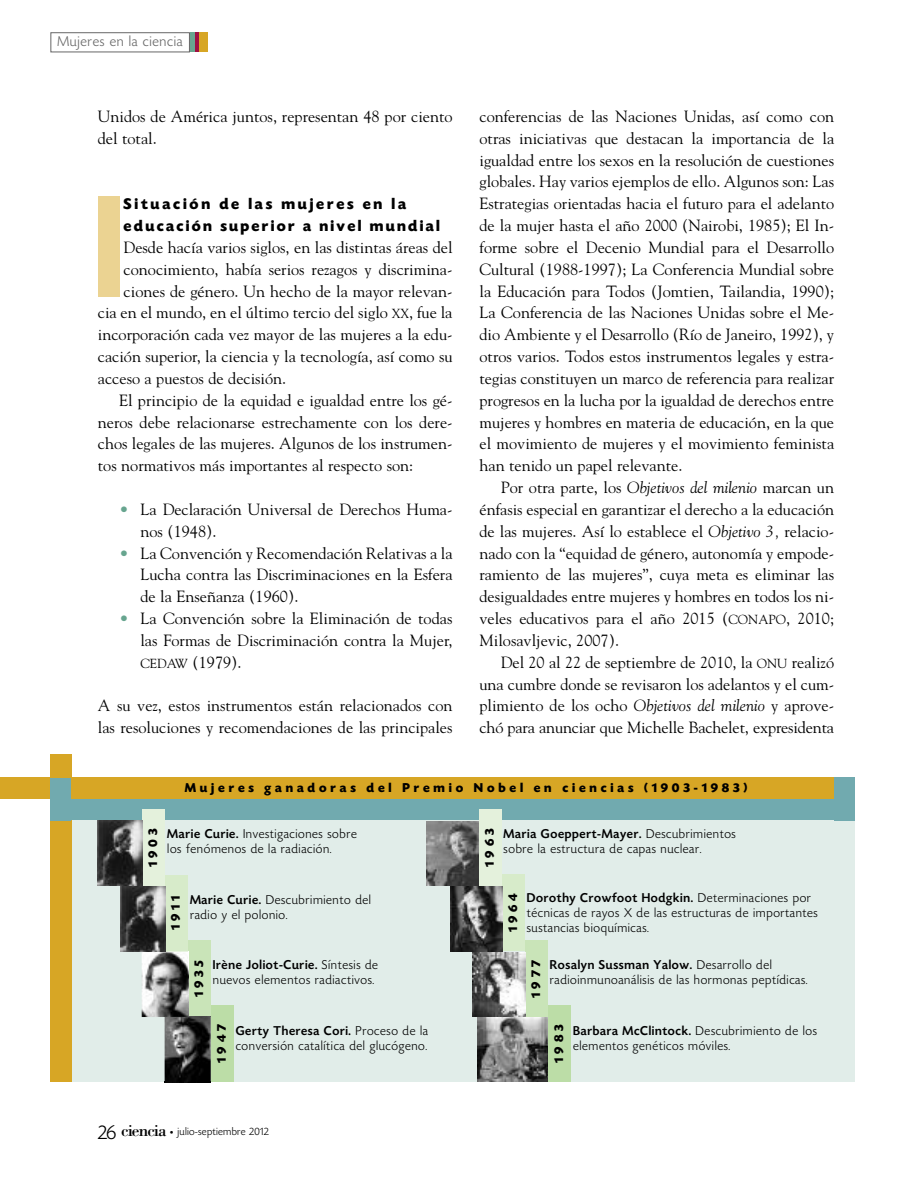
<style>
.page{position:relative;width:915px;height:1191px;background:#fff}
.page>*{position:absolute;margin:0;border:0;box-sizing:border-box;transform-origin:0 0}
.t1{font:17.25px "Bodoni";letter-spacing:-.05em;color:#000}
.t2{font:16.2px/21.8px "Goudy";color:#000;text-align:justify}
.t3{font:700 16.2px/21.8px "Today HEF";letter-spacing:.14em;color:#000}
.t4{font:300 15px "Today HEF";letter-spacing:.045em;color:#666}
.t5{font:300 13.5px/15px "Today HEF";letter-spacing:.045em;color:#000}
.t6{font:700 13.5px "Today HEF";letter-spacing:.285em;color:#000}
.t7{font:300 11.25px "Today HEF";letter-spacing:.025em;color:#000}
.s1{font-size:13.05px}
.s2{color:#67a58f}
.s3{font-style:italic}
.s4{font-weight:500}
.s5{font-family:"Today HEF";font-weight:300;font-size:21px}
.s6{font-family:"Officina Sans";font-weight:400;font-size:7.5px}
</style>
<div class="page">
<div style="left:57px;top:818px;width:797px;height:263px;background:#e1ede9"></div>
<div style="left:50px;top:32px;width:140px;height:20px;border:1px solid #666"></div>
<div style="left:203px;top:32px;width:5px;height:20px;background:#d7a625"></div>
<hr style="left:199px;top:32px;width:4px;height:20px;background:#d7a625">
<div style="left:194px;top:32px;width:5px;height:20px;background:#9f0f42"></div>
<hr style="left:190px;top:32px;width:4px;height:20px;background:#67a58f">
<div style="left:98px;top:197px;width:21px;height:100px;background:#ebd392"></div>
<div style="left:0;top:777px;width:833px;height:21px;background:#d7a625"></div>
<div style="left:50px;top:754px;width:22px;height:327px;background:#d7a625"></div>
<div style="left:50px;top:778px;width:21px;height:42px;background:#71aaaf"></div>
<div style="left:65px;top:799px;width:784px;height:20px;background:#71aaaf"></div>
<div style="left:833px;top:777px;width:21px;height:43px;background:#71aaaf"></div>
<div style="left:143px;top:809px;width:22px;height:77px;background:#e4f1dc"></div>
<div style="left:165px;top:874px;width:22px;height:77px;background:#d7ebca"></div>
<div style="left:188px;top:940px;width:23px;height:77px;background:#c9e4b8"></div>
<div style="left:211px;top:1005px;width:23px;height:76px;background:#bcdda7"></div>
<div style="left:479px;top:809px;width:22px;height:77px;background:#e4f1dc"></div>
<div style="left:502px;top:874px;width:22px;height:77px;background:#d7ebca"></div>
<div style="left:525px;top:940px;width:23px;height:77px;background:#c9e4b8"></div>
<div style="left:548px;top:1005px;width:23px;height:77px;background:#bcdda7"></div>
<img style="left:98px;top:820px;width:44px;height:65px">
<img style="left:142px;top:951px;width:47px;height:66px">
<img style="left:164px;top:1018px;width:47px;height:64px">
<svg style="left:164px;top:1017px;width:47px;height:1px"></svg>
<img style="left:477px;top:1017px;width:70px;height:64px">
<img style="left:473px;top:952px;width:52px;height:64px">
<img style="left:426px;top:821px;width:52px;height:64px">
<img style="left:450px;top:886px;width:52px;height:65px">
<img style="left:121px;top:886px;width:44px;height:65px">
<p class="t4" style="left:57px;top:35px;width:127px">Mujeres en la ciencia</p>
<p class="t2" style="left:98px;top:105px;width:356px">Unidos de América juntos, representan 48 por ciento del total.</p>
<p class="t3" style="left:124px;top:194px;width:318px">Situación de las mujeres en la educación superior a nivel mundial</p>
<p class="t2" style="left:124px;top:236px;width:330px">Desde hacía varios siglos, en las distintas áreas del</p>
<p class="t2" style="left:124px;top:258px;width:330px">conocimiento, había serios rezagos y discrimina-</p>
<p class="t2" style="left:124px;top:280px;width:330px">ciones de género. Un hecho de la mayor relevan-</p>
<p class="t2" style="left:98px;top:302px;width:356px">cia en el mundo, en el último tercio del siglo <span class="s1">XX</span>, fue la</p>
<p class="t2" style="left:98px;top:324px;width:356px">incorporación cada vez mayor de las mujeres a la edu-</p>
<p class="t2" style="left:98px;top:345px;width:356px">cación superior, la ciencia y la tecnología, así como su</p>
<p class="t2" style="left:98px;top:367px;width:190px">acceso a puestos de decisión.</p>
<p class="t2" style="left:119px;top:389px;width:335px">El principio de la equidad e igualdad entre los gé-</p>
<p class="t2" style="left:98px;top:411px;width:356px">neros debe relacionarse estrechamente con los dere-</p>
<p class="t2" style="left:98px;top:433px;width:356px">chos legales de las mujeres. Algunos de los instrumen-</p>
<p class="t2" style="left:98px;top:455px;width:317px">tos normativos más importantes al respecto son:</p>
<p class="t2" style="left:140px;top:498px;width:313px;text-indent:-21px"><span class="s2">•</span> La Declaración Universal de Derechos Huma&shy;nos (1948).</p>
<p class="t2" style="left:140px;top:542px;width:313px;text-indent:-21px"><span class="s2">•</span> La Convención y Recomendación Relativas a la Lucha contra las Discriminaciones en la Esfera de la Enseñanza (1960).</p>
<p class="t2" style="left:140px;top:607px;width:313px;text-indent:-21px"><span class="s2">•</span> La Convención sobre la Eliminación de todas las Formas de Discriminación contra la Mujer, <span class="s1">CEDAW</span> (1979).</p>
<p class="t2" style="left:98px;top:695px;width:356px">A su vez, estos instrumentos están relacionados con las resoluciones y recomendaciones de las principales</p>
<p class="t2" style="left:479px;top:105px;width:356px">conferencias de las Naciones Unidas, así como con otras iniciativas que destacan la importancia de la igualdad entre los sexos en la resolución de cuestiones globales. Hay varios ejemplos de ello. Algunos son: Las Estrategias orientadas hacia el futuro para el adelanto de la mujer hasta el año 2000 (Nairobi, 1985); El In&shy;forme sobre el Decenio Mundial para el Desarrollo Cultural (1988-1997); La Conferencia Mundial sobre la Educación para Todos (Jomtien, Tailandia, 1990); La Conferencia de las Naciones Unidas sobre el Me&shy;dio Ambiente y el Desarrollo (Río de Janeiro, 1992), y otros varios. Todos estos instrumentos legales y estra&shy;tegias constituyen un marco de referencia para realizar progresos en la lucha por la igualdad de derechos entre mujeres y hombres en materia de educación, en la que el movimiento de mujeres y el movimiento feminista han tenido un papel relevante.</p>
<p class="t2" style="left:479px;top:476px;width:356px;text-indent:21px">Por otra parte, los <span class="s3">Objetivos del milenio</span> marcan un énfasis especial en garantizar el derecho a la educación de las mujeres. Así lo establece el <span class="s3">Objetivo 3,</span> relacio&shy;nado con la “equidad de género, autonomía y empode&shy;ramiento de las mujeres”, cuya meta es eliminar las desigualdades entre mujeres y hombres en todos los ni&shy;veles educativos para el año 2015 (<span class="s1">CONAPO</span>, 2010; Milosavljevic, 2007).</p>
<p class="t2" style="left:479px;top:651px;width:356px;text-indent:21px">Del 20 al 22 de septiembre de 2010, la <span class="s1">ONU</span> realizó una cumbre donde se revisaron los adelantos y el cum&shy;plimiento de los ocho <span class="s3">Objetivos del milenio</span> y aprove&shy;chó para anunciar que Michelle Bachelet, expresidenta</p>
<p class="t6" style="left:185px;top:782px;width:564px">Mujeres ganadoras del Premio Nobel en ciencias (1903-1983)</p>
<p class="t6" style="left:148px;top:866px;width:40px;rotate:-90deg">1903</p>
<p class="t5" style="left:167px;top:827px;width:191px"><span class="s4">Marie Curie.</span> Investigaciones sobre los fenómenos de la radiación.</p>
<p class="t6" style="left:170px;top:930px;width:36px;rotate:-90deg">1911</p>
<p class="t5" style="left:190px;top:893px;width:182px"><span class="s4">Marie Curie.</span> Descubrimiento del radio y el polonio.</p>
<p class="t5" style="left:213px;top:958px;width:167px"><span class="s4">Irène Joliot-Curie.</span> Síntesis de nuevos elementos radiactivos.</p>
<p class="t6" style="left:194px;top:997px;width:39px;rotate:-90deg">1935</p>
<p class="t6" style="left:216px;top:1062px;width:40px;rotate:-90deg">1947</p>
<p class="t5" style="left:236px;top:1024px;width:194px"><span class="s4">Gerty Theresa Cori.</span> Proceso de la conversión catalítica del glucógeno.</p>
<p class="t6" style="left:484px;top:866px;width:39px;rotate:-90deg">1963</p>
<p class="t5" style="left:503px;top:827px;width:233px"><span class="s4">Maria Goeppert-Mayer.</span> Descubrimientos sobre la estructura de capas nuclear.</p>
<p class="t5" style="left:526px;top:891px;width:292px"><span class="s4">Dorothy Crowfoot Hodgkin.</span> Determinaciones por técnicas de rayos X de las estructuras de importantes sustancias bioquímicas.</p>
<p class="t5" style="left:549px;top:958px;width:259px"><span class="s4">Rosalyn Sussman Yalow.</span> Desarrollo del radioinmunoanálisis de las hormonas peptídicas.</p>
<p class="t5" style="left:573px;top:1024px;width:245px"><span class="s4">Barbara McClintock.</span> Descubrimiento de los elementos genéticos móviles.</p>
<p class="t6" style="left:507px;top:932px;width:40px;rotate:-90deg">1964</p>
<p class="t6" style="left:530px;top:997px;width:39px;rotate:-90deg">1977</p>
<p class="t6" style="left:553px;top:1062px;width:40px;rotate:-90deg">1983</p>
<p class="t1" style="left:98px;top:1119px;width:70px"><span class="s5">26</span> ciencia</p>
<p class="t7" style="left:170px;top:1127px;width:100px"><span class="s6">•</span> julio-septiembre 2012</p>
</div>
